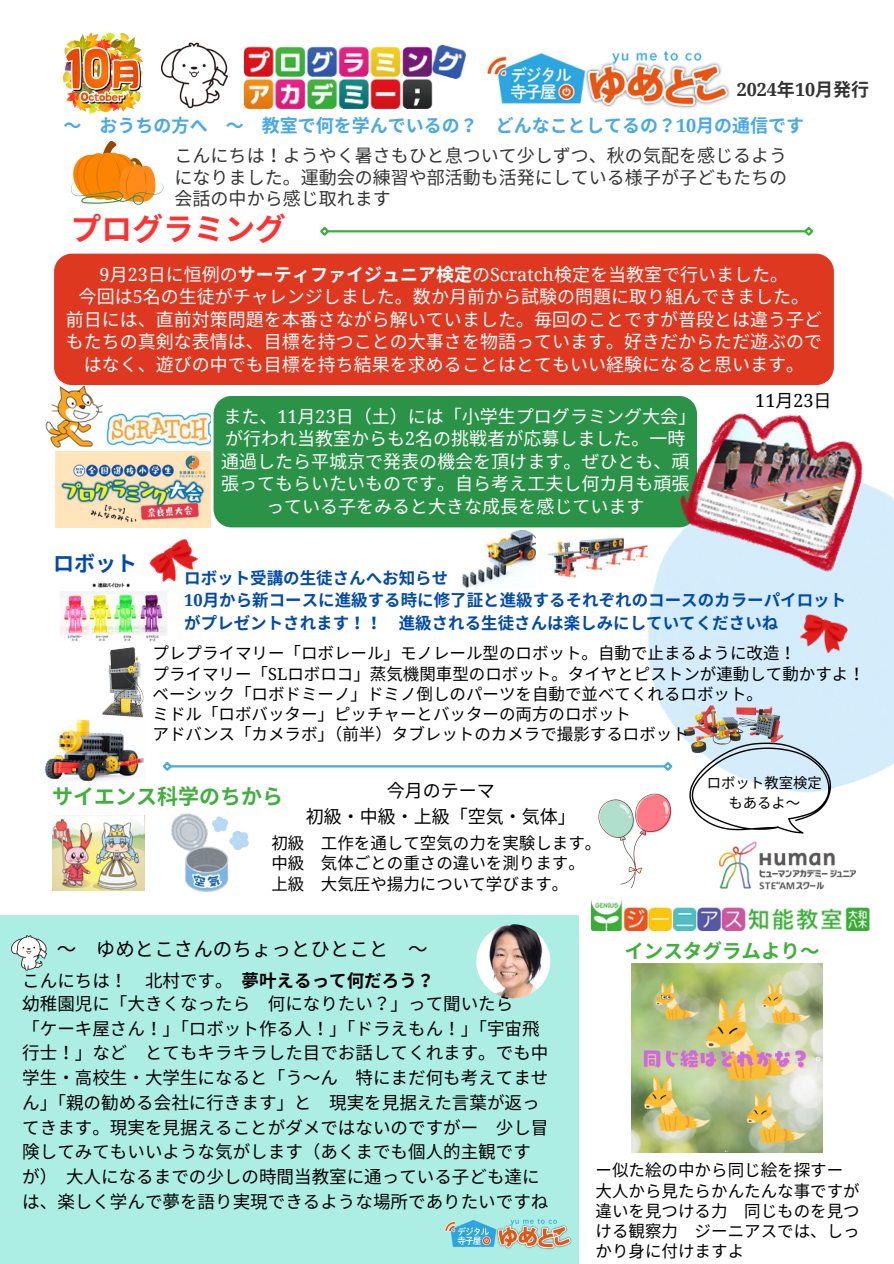
<style>
.page{position:relative;width:894px;height:1264px;background:#fff}
.page>*{position:absolute;margin:0;border:0;box-sizing:border-box;transform-origin:0 0}
.t1{font:700 30.6px "Noto Sans CJ Ksc";color:#ff3131}
.t2{font:700 21px "Noto Sans CJ Ksc";color:#3fb03c}
.t3{font:700 21px "Noto Sans CJ Ksc";color:#004aad}
.t4{font:19.5px "Noto Sans CJ Ksc";color:#000}
.t5{font:700 19.5px "Noto Sans CJ Ksc";color:#3fb03c}
.t6{font:18px/22.5px "Noto Sans CJ Ksc";color:#fff;text-align:center}
.t7{font:18px/21.3px "Noto Sans CJ Ksc";color:#343434;text-align:justify}
.t8{font:700 18px "Noto Sans CJ Ksc";color:#47a8ea}
.t9{font:18px/25.8px "Noto Sans CJ Ksc";color:#000;text-align:center}
.t10{font:700 18px "Noto Serif";color:#343434}
.t11{font:18px "Noto Serif";color:#000}
.t12{font:17.55px/24.8px "Noto Sans CJ Ksc";color:#000}
.t13{font:16.5px/20.2px "Noto Sans CJ Ksc";color:#000}
.t14{font:700 16.5px/22.5px "Noto Sans CJ Ksc";color:#004aad}
.t15{font:14.4px "Noto Sans CJ Ksc";color:#000}
.s1{font-family:"Noto Sans CJ Ksc"}
.s2{font-family:"Noto Serif"}
.s3{font-weight:700}
</style>
<div class="page">
<img style="left:245px;top:46px;width:220px;height:63px">
<img style="left:647px;top:487px;width:246px;height:306px">
<img style="left:591px;top:899px;width:278px;height:31px">
<img style="left:719px;top:833px;width:137px;height:57px">
<img style="left:487px;top:51px;width:243px;height:57px">
<img style="left:161px;top:43px;width:67px;height:66px">
<img style="left:52px;top:815px;width:93px;height:75px">
<div style="left:0;top:915px;width:578px;height:348px;background:#aceee4"></div>
<hr style="left:327px;top:230px;width:478px;height:2px;background:#3fb03c">
<svg style="left:320px;top:226px;width:11px;height:10px"></svg>
<svg style="left:802px;top:226px;width:12px;height:10px"></svg>
<img style="left:444px;top:1218px;width:128px;height:31px">
<img style="left:12px;top:935px;width:35px;height:35px">
<img style="left:476px;top:924px;width:74px;height:74px;border-radius:50%">
<div style="left:54px;top:254px;width:779px;height:131px;background:#df3821"></div>
<svg style="left:689px;top:742px;width:141px;height:91px"></svg>
<img style="left:63px;top:32px;width:80px;height:81px">
<svg style="left:71px;top:141px;width:92px;height:64px"></svg>
<img style="left:55px;top:452px;width:156px;height:75px">
<div style="left:213px;top:396px;width:459px;height:131px;background:#2b9348"></div>
<img style="left:672px;top:396px;width:201px;height:178px">
<img style="left:45px;top:387px;width:58px;height:61px">
<img style="left:60px;top:583px;width:107px;height:59px">
<hr style="left:170px;top:765px;width:495px;height:2px;background:#47a8ea">
<svg style="left:162px;top:762px;width:12px;height:9px"></svg>
<svg style="left:661px;top:759px;width:13px;height:14px"></svg>
<img style="left:793px;top:609px;width:59px;height:52px">
<img style="left:143px;top:538px;width:56px;height:54px">
<img style="left:171px;top:813px;width:78px;height:79px">
<img style="left:598px;top:784px;width:93px;height:105px">
<img style="left:631px;top:963px;width:191px;height:189px">
<img style="left:106px;top:412px;width:104px;height:34px">
<img style="left:44px;top:719px;width:100px;height:62px">
<img style="left:547px;top:536px;width:105px;height:47px">
<img style="left:462px;top:530px;width:73px;height:57px">
<img style="left:94px;top:641px;width:63px;height:84px">
<img style="left:679px;top:694px;width:106px;height:64px">
<p class="t10" style="left:736px;top:76px;width:133px">2024<span class="s1">年</span>10<span class="s1">月発行</span></p>
<p class="t8" style="left:64px;top:111px;width:407px">～ おうちの方へ ～ 教室で何を学んでいるの？</p>
<p class="t8" style="left:496px;top:111px;width:310px">どんなことしてるの？ <span class="s2">10</span>月の通信です</p>
<p class="t7" style="left:174px;top:144px;width:614px">こんにちは！ ようやく暑さもひと息ついて少しずつ、秋の気配を感じるようになりました。運動会の練習や部活動も活発にしている様子が子どもたちの会話の中から感じ取れます</p>
<p class="t1" style="left:71px;top:204px;width:216px">プログラミング</p>
<h6 class="t6" style="left:66px;top:262px;width:758px"><span class="s2">9</span>月 <span class="s2">23</span>日に恒例の<span class="s3">サーティファイジュニア検定</span>の<span class="s2">Scratch</span>検定を当教室で行いました。<br>今回は<span class="s2">5</span>名の生徒がチャレンジしました。数か月前から試験の問題に取り組んできました。<br>前日には、直前対策問題を本番さながら解いていました。毎回のことですが普段とは違う子どもたちの真剣な表情は、目標を持つことの大事さを物語っています。好きだからただ遊ぶのではなく、遊びの中でも目標を持ち結果を求めることはとてもいい経験になると思います。</h6>
<p class="t6" style="left:221px;top:404px;width:476px">また、<span class="s2">11</span>月 <span class="s2">23</span>日（土）には「小学生プログラミング大会」が行われ当教室からも<span class="s2">2</span>名の挑戦者が応募しました。一時通過したら平城京で発表の機会を頂けます。ぜひとも、頑張ってもらいたいものです。自ら考え工夫し何カ月も頑張っている子をみると大きな成長を感じています</p>
<h6 class="t11" style="left:755px;top:387px;width:71px">11<span class="s1">月</span> 23<span class="s1">日</span></h6>
<h6 class="t3" style="left:53px;top:546px;width:85px">ロボット</h6>
<p class="t14" style="left:184px;top:565px;width:663px">ロボット受講の生徒さんへお知らせ<br><span class="s2">10</span>月から新コースに進級する時に修了証と進級するそれぞれのコースのカラーパイロットがプレゼントされます！ ！</p>
<p class="t14" style="left:398px;top:610px;width:381px">進級される生徒さんは楽しみにしていてくださいね</p>
<h4 class="t13" style="left:152px;top:642px;width:699px">プレプライマリー「ロボレール」モノレール型のロボット。自動で止まるように改造！<br>プライマリー「<span class="s2">SL</span>ロボロコ」蒸気機関車型のロボット。タイヤとピストンが連動して動かすよ！ベーシック「ロボドミーノ」ドミノ倒しのパーツを自動で並べてくれるロボット。<br>ミドル「ロボバッター」ピッチャーとバッターの両方のロボット<br>アドバンス「カメラボ」（前半）タブレットのカメラで撮影するロボット</h4>
<p class="t9" style="left:305px;top:776px;width:272px">今月のテーマ<br>初級・中級・上級「空気・気体」</p>
<p class="t15" style="left:706px;top:771px;width:115px">ロボット教室検定</p>
<p class="t15" style="left:728px;top:791px;width:72px">もあるよ～</p>
<h2 class="t2" style="left:52px;top:779px;width:232px">サイエンス科学のちから</h2>
<p class="t13" style="left:271px;top:832px;width:331px">初級 工作を通して空気の力を実験します。中級 気体ごとの重さの違いを測ります。上級 大気圧や揚力について学びます。</p>
<p class="t4" style="left:57px;top:933px;width:370px">～ ゆめとこさんのちょっとひとこと ～</p>
<p class="t5" style="left:624px;top:935px;width:195px">インスタグラムより～</p>
<h6 class="t12" style="left:22px;top:967px;width:92px">こんにちは！</h6>
<h6 class="t12" style="left:22px;top:968px;width:492px;line-height:22.5px;text-indent:123px">北村です。<span class="s3">夢叶えるって何だろう？<br></span>幼稚園児に「大きくなったら 何になりたい？」って聞いたら</h6>
<h6 class="t12" style="left:22px;top:1014px;width:527px">「ケーキ屋さん！ 」「ロボット作る人！ 」「ドラえもん！ 」「宇宙飛行士！ 」など とてもキラキラした目でお話してくれます。でも中学生・高校生・大学生になると「う～ん 特にまだ何も考えてません」「親の勧める会社に行きます」と 現実を見据えた言葉が返ってきます。現実を見据えることがダメではないのですがー 少し冒険してみてもいいような気がします（あくまでも個人的主観ですが）大人になるまでの少しの時間当教室に通っている子ども達には、楽しく学んで夢を語り実現できるような場所でありたいですね</h6>
<h3 class="t13" style="left:595px;top:1159px;width:265px">ー似た絵の中から同じ絵を探すー大人から見たらかんたんな事ですが違いを見つける力 同じものを見つける観察力 ジーニアスでは、しっかり身に付けますよ</h3>
</div>
